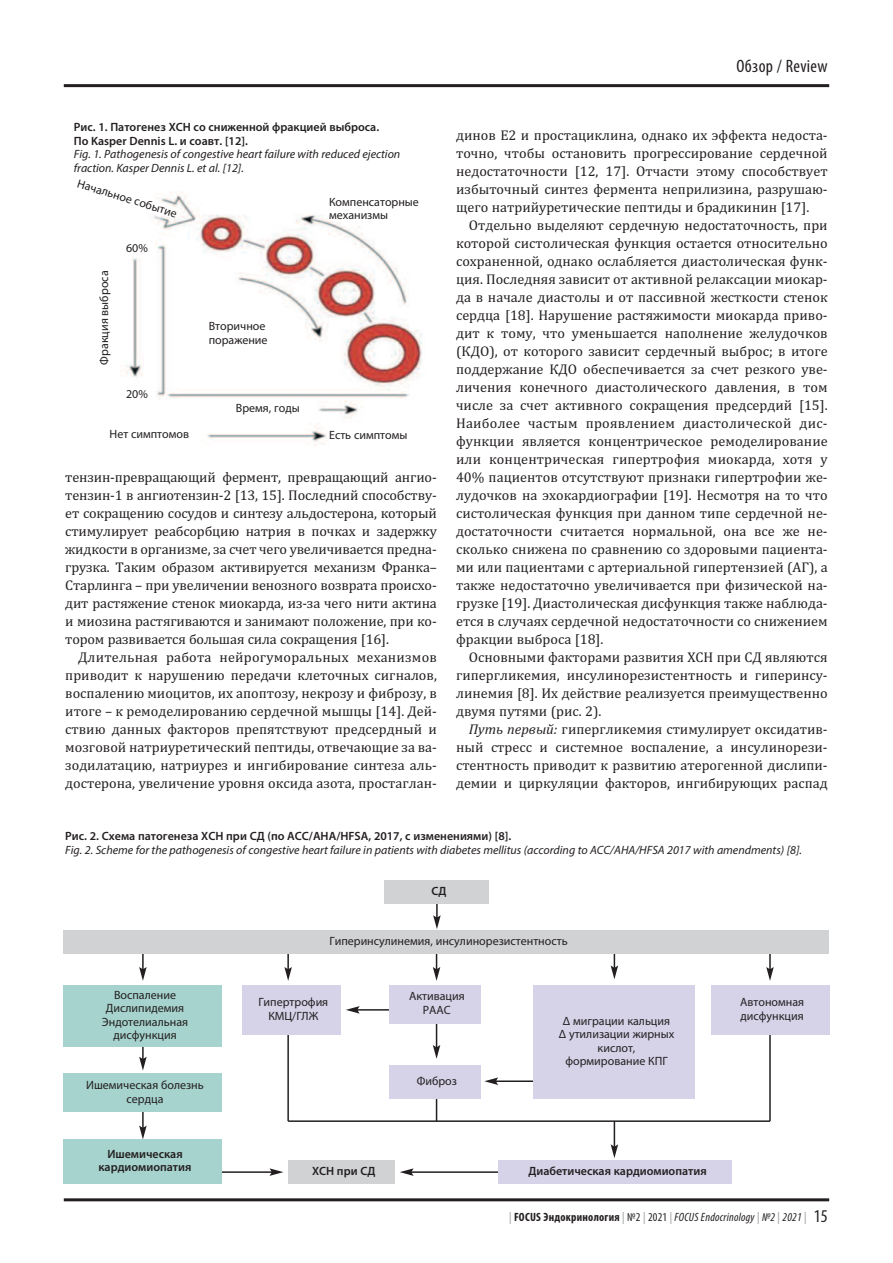
<style>
.page{position:relative;width:893px;height:1263px;background:#fff}
.page>*{position:absolute;margin:0;border:0;box-sizing:border-box;transform-origin:0 0}
.t1{font:condensed 18px "Myriad Pro";letter-spacing:.02em;color:#231f20}
.t2{font:14.25px/18px "Cambria";color:#231f20;text-align:justify}
.t3{font:12px/13.5px "Myriad Pro";color:#231f20;text-align:center}
.t4{font:italic 12px/13.5px "Myriad Pro";color:#231f20}
.t5{font:600 12px/13.5px "Myriad Pro";color:#231f20}
.t6{font:italic condensed 12px "Myriad Pro";letter-spacing:.02em;color:#231f20}
.s1{font-style:italic}
.s2{font-style:normal;color:#939598}
.s3{font-weight:700;font-style:normal}
.s4{font-style:normal}
.s5{font-style:normal;font-size:18px}
</style>
<div class="page">
<hr style="left:64px;top:1198px;width:765px;height:3px;background:#231f20">
<hr style="left:64px;top:84px;width:765px;height:3px;background:#231f20">
<hr style="left:142px;top:944px;width:2px;height:25px;background:#231f20">
<svg style="left:139px;top:967px;width:8px;height:14px"></svg>
<hr style="left:142px;top:1028px;width:2px;height:31px;background:#231f20">
<svg style="left:139px;top:1057px;width:8px;height:13px"></svg>
<hr style="left:142px;top:1102px;width:2px;height:26px;background:#231f20">
<svg style="left:139px;top:1125px;width:8px;height:14px"></svg>
<hr style="left:287px;top:944px;width:2px;height:25px;background:#231f20">
<svg style="left:284px;top:967px;width:8px;height:14px"></svg>
<svg style="left:433px;top:954px;width:7px;height:27px"></svg>
<hr style="left:436px;top:892px;width:2px;height:26px;background:#231f20">
<svg style="left:433px;top:915px;width:8px;height:14px"></svg>
<svg style="left:433px;top:1023px;width:7px;height:36px"></svg>
<svg style="left:436px;top:1099px;width:1px;height:21px"></svg>
<hr style="left:288px;top:1120px;width:482px;height:2px;background:#231f20">
<hr style="left:769px;top:1023px;width:2px;height:98px;background:#231f20">
<hr style="left:287px;top:1020px;width:2px;height:101px;background:#231f20">
<svg style="left:611px;top:954px;width:7px;height:25px"></svg>
<svg style="left:611px;top:1121px;width:7px;height:37px"></svg>
<hr style="left:357px;top:1009px;width:38px;height:1px;background:#231f20">
<svg style="left:346px;top:1006px;width:14px;height:7px"></svg>
<hr style="left:496px;top:1080px;width:37px;height:2px;background:#231f20">
<svg style="left:484px;top:1077px;width:14px;height:8px"></svg>
<hr style="left:411px;top:1171px;width:99px;height:2px;background:#231f20">
<svg style="left:400px;top:1168px;width:14px;height:8px"></svg>
<hr style="left:204px;top:1171px;width:68px;height:2px;background:#231f20">
<svg style="left:270px;top:1168px;width:13px;height:8px"></svg>
<hr style="left:769px;top:944px;width:2px;height:25px;background:#231f20">
<svg style="left:766px;top:967px;width:8px;height:14px"></svg>
<img style="left:121px;top:191px;width:301px;height:254px">
<div style="left:385px;top:880px;width:104px;height:24px;background:#d1d2d4"></div>
<div style="left:288px;top:1160px;width:107px;height:24px;background:#d1d2d4"></div>
<div style="left:64px;top:985px;width:158px;height:62px;background:#a6d3cd"></div>
<div style="left:64px;top:1074px;width:158px;height:38px;background:#a6d3cd"></div>
<div style="left:64px;top:1139px;width:158px;height:45px;background:#a6d3cd"></div>
<div style="left:242px;top:985px;width:98px;height:49px;background:#d6d3e9"></div>
<div style="left:389px;top:985px;width:92px;height:38px;background:#d6d3e9"></div>
<div style="left:389px;top:1065px;width:92px;height:34px;background:#d6d3e9"></div>
<div style="left:533px;top:985px;width:162px;height:113px;background:#d6d3e9"></div>
<div style="left:711px;top:985px;width:118px;height:49px;background:#d6d3e9"></div>
<div style="left:499px;top:1160px;width:233px;height:24px;background:#d6d3e9"></div>
<div style="left:64px;top:930px;width:765px;height:24px;background:#d1d2d4"></div>
<p class="t5" style="left:74px;top:121px;width:307px">Рис. 1. Патогенез ХСН со сниженной фракцией выброса.<br>По Kasper Dennis L. и соавт. [12].</p>
<p class="t4" style="left:74px;top:148px;width:328px">Fig. 1. Pathogenesis of congestive heart failure with reduced ejection fraction. Kasper Dennis L. et al. [12].</p>
<p class="t3" style="left:79px;top:178px;width:105px;rotate:17deg">Начальное событие</p>
<p class="t3" style="left:98px;top:365px;width:95px;rotate:-90deg">Фракция выброса</p>
<p class="t3" style="left:126px;top:242px;width:23px">60%</p>
<p class="t3" style="left:126px;top:388px;width:23px">20%</p>
<p class="t3" style="left:329px;top:196px;width:91px;text-align:left">Компенсаторные механизмы</p>
<p class="t3" style="left:209px;top:321px;width:60px;text-align:left">Вторичное поражение</p>
<p class="t3" style="left:236px;top:402px;width:65px">Время, годы</p>
<p class="t3" style="left:110px;top:428px;width:81px">Нет симптомов</p>
<p class="t3" style="left:329px;top:430px;width:80px">Есть симптомы</p>
<p class="t2" style="left:65px;top:468px;width:373px">тензин-превращающий фермент, превращающий ангио&shy;тензин-1 в ангиотензин-2 [13, 15]. Последний способству&shy;ет сокращению сосудов и синтезу альдостерона, который стимулирует реабсорбцию натрия в почках и задержку жидкости в организме, за счет чего увеличивается предна&shy;грузка. Таким образом активируется механизм Франка– Старлинга – при увеличении венозного возврата происхо&shy;дит растяжение стенок миокарда, из-за чего нити актина и миозина растягиваются и занимают положение, при ко&shy;тором развивается большая сила сокращения [16].</p>
<p class="t2" style="left:65px;top:648px;width:373px;text-indent:13px">Длительная работа нейрогуморальных механизмов приводит к нарушению передачи клеточных сигналов, воспалению миоцитов, их апоптозу, некрозу и фиброзу, в итоге – к ремоделированию сердечной мышцы [14]. Дей&shy;ствию данных факторов препятствуют предсердный и мозговой натриуретический пептиды, отвечающие за ва&shy;зодилатацию, натриурез и ингибирование синтеза аль&shy;достерона, увеличение уровня оксида азота, простаглан-</p>
<p class="t1" style="left:737px;top:60px;width:93px">обзор / Review</p>
<p class="t2" style="left:456px;top:126px;width:373px">динов E2 и простациклина, однако их эффекта недоста&shy;точно, чтобы остановить прогрессирование сердечной недостаточности [12, 17]. Отчасти этому способствует избыточный синтез фермента неприлизина, разрушаю&shy;щего натрийуретические пептиды и брадикинин [17].</p>
<p class="t2" style="left:456px;top:216px;width:373px;text-indent:13px">Отдельно выделяют сердечную недостаточность, при которой систолическая функция остается относительно сохраненной, однако ослабляется диастолическая функ&shy;ция. Последняя зависит от активной релаксации миокар&shy;да в начале диастолы и от пассивной жесткости стенок сердца [18]. Нарушение растяжимости миокарда приво&shy;дит к тому, что уменьшается наполнение желудочков (КДО), от которого зависит сердечный выброс; в итоге поддержание КДО обеспечивается за счет резкого уве&shy;личения конечного диастолического давления, в том числе за счет активного сокращения предсердий [15].<br>Наиболее частым проявлением диастолической дис&shy;функции является концентрическое ремоделирование или концентрическая гипертрофия миокарда, хотя у 40% пациентов отсутствуют признаки гипертрофии же&shy;лудочков на эхокардиографии [19]. Несмотря на то что систолическая функция при данном типе сердечной не&shy;достаточности считается нормальной, она все же не&shy;сколько снижена по сравнению со здоровыми пациента&shy;ми или пациентами с артериальной гипертензией (АГ), а также недостаточно увеличивается при физической на&shy;грузке [19]. Диастолическая дисфункция также наблюда&shy;ется в случаях сердечной недостаточности со снижением фракции выброса [18].</p>
<p class="t2" style="left:456px;top:648px;width:373px;text-indent:13px">Основными факторами развития ХСН при СД являются гипергликемия, инсулинорезистентность и гиперинсу&shy;линемия [8]. Их действие реализуется преимущественно двумя путями (рис. 2).</p>
<p class="t2" style="left:456px;top:720px;width:373px;text-indent:13px"><span class="s1">Путь первый:</span> гипергликемия стимулирует оксидатив&shy;ный стресс и системное воспаление, а инсулинорези&shy;стентность приводит к развитию атерогенной дислипи&shy;демии и циркуляции факторов, ингибирующих распад</p>
<p class="t5" style="left:65px;top:830px;width:447px">Рис. 2. Схема патогенеза ХСН при СД (по ACC/AHA/HFSA, 2017, с изменениями) [8].</p>
<p class="t4" style="left:65px;top:844px;width:738px">Fig. 2. Scheme for the pathogenesis of congestive heart failure in patients with diabetes mellitus (according to ACC/AHA/HFSA 2017 with amendments) [8].</p>
<p class="t5" style="left:432px;top:885px;width:16px">СД</p>
<p class="t3" style="left:102px;top:989px;width:88px">Воспаление<br>Дислипидемия<br>Эндотелиальная дисфункция</p>
<p class="t3" style="left:86px;top:1079px;width:119px">Ишемическая болезнь сердца</p>
<p class="t5" style="left:99px;top:1148px;width:94px;text-align:center">Ишемическая кардиомиопатия</p>
<p class="t3" style="left:329px;top:935px;width:240px">Гиперинсулинемия, инсулинорезистентность</p>
<p class="t3" style="left:258px;top:996px;width:71px">Гипертрофия<br>КМЦ/ГЛЖ</p>
<p class="t3" style="left:409px;top:991px;width:57px">Активация<br>РААС</p>
<p class="t5" style="left:312px;top:1165px;width:65px">ХСН при СД</p>
<p class="t3" style="left:417px;top:1075px;width:42px">Фиброз</p>
<p class="t3" style="left:559px;top:1015px;width:117px">Δ миграции кальция<br>Δ утилизации жирных кислот, формирование КПГ</p>
<p class="t5" style="left:528px;top:1165px;width:180px">Диабетическая кардиомиопатия</p>
<p class="t3" style="left:740px;top:996px;width:65px;text-align:left">Автономная дисфункция</p>
<p class="t6" style="left:509px;top:1212px;width:320px"><span class="s2">|</span> <span class="s3">FOCUS Эндокринология</span> <span class="s2">|</span> <span class="s4">№2</span> <span class="s2">|</span> <span class="s4">2021</span> <span class="s2">|</span> FOCUS Endocrinology <span class="s2">|</span> №2 <span class="s2">|</span> 2021 <span class="s2">|</span> <span class="s5">15</span></p>
</div>
